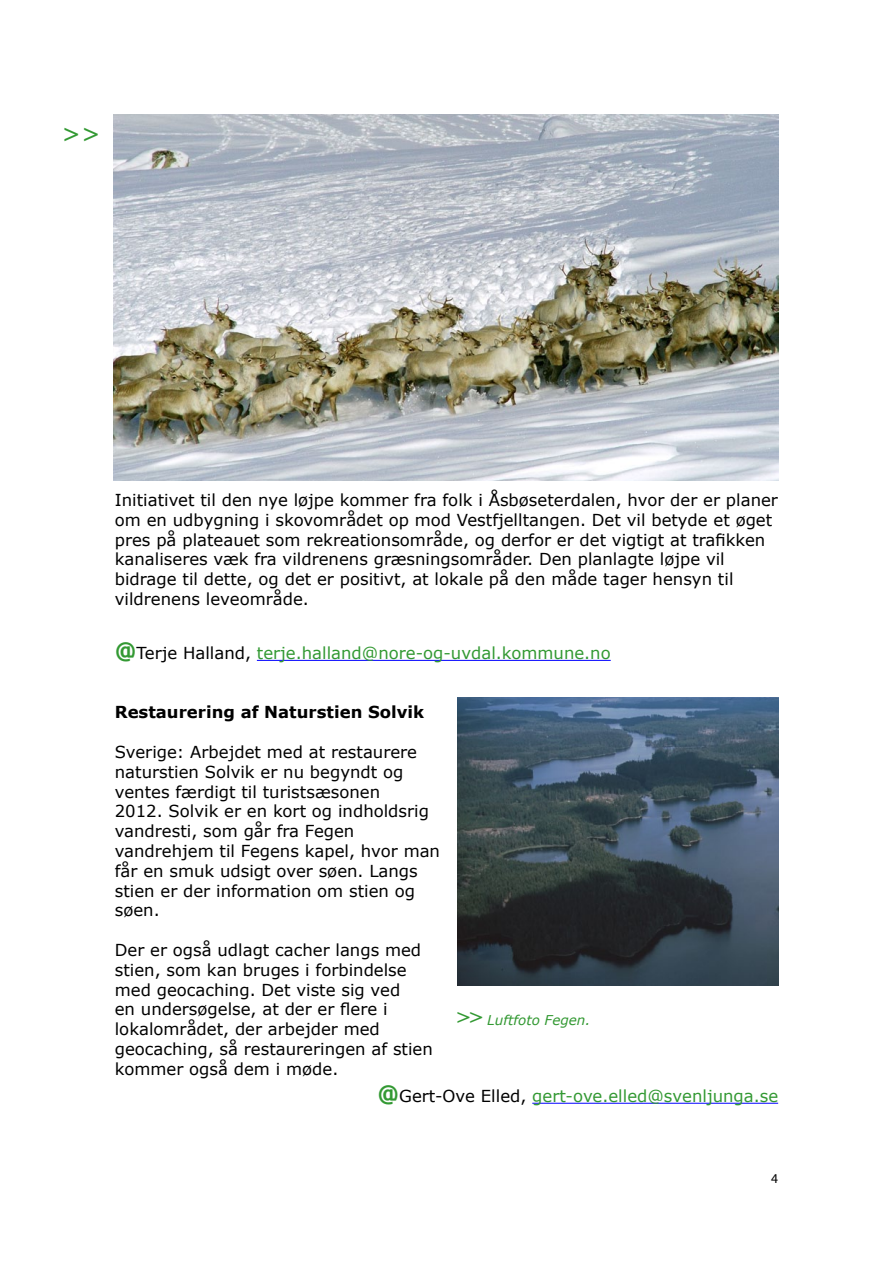
<style>
.page{position:relative;width:893px;height:1263px;background:#fff}
.page>*{position:absolute;margin:0;border:0;box-sizing:border-box;transform-origin:0 0}
.t1{font:24px "Verdana";color:#393}
.t2{font:16.5px/19.8px "Verdana";color:#000}
.t3{font:16.5px "Verdana";color:#393}
.t4{font:700 16.5px "Verdana";color:#000}
.t5{font:italic 13.5px "Verdana";color:#393}
.t6{font:13.5px "Myriad Pro";color:#000}
.s1{font-weight:700;font-size:22.5px}
.s2{color:#000}
.s3{font-family:"Times New Roman";font-weight:700;font-style:normal;font-size:22.5px}
</style>
<div class="page">
<hr style="left:257px;top:660px;width:354px;height:1px;background:#00f">
<hr style="left:532px;top:1103px;width:246px;height:1px;background:#00f">
<img style="left:113px;top:115px;width:665px;height:366px">
<img style="left:457px;top:697px;width:321px;height:288px">
<h1 class="t1" style="left:62px;top:118px;width:41px">&gt;&gt;</h1>
<p class="t2" style="left:115px;top:489px;width:665px">Initiativet til den nye løjpe kommer fra folk i Åsbøseterdalen, hvor der er planer om en udbygning i skovområdet op mod Vestfjelltangen. Det vil betyde et øget pres på plateauet som rekreationsområde, og derfor er det vigtigt at trafikken kanaliseres væk fra vildrenens græsningsområder. Den planlagte løjpe vil bidrage til dette, og det er positivt, at lokale på den måde tager hensyn til vildrenens leveområde.</p>
<p class="t3" style="left:115px;top:642px;width:497px"><span class="s1">@</span><span class="s2">Terje Halland,</span> terje.halland@nore-og-uvdal.kommune.no</p>
<p class="t4" style="left:115px;top:702px;width:311px">Restaurering af Naturstien Solvik</p>
<p class="t2" style="left:115px;top:741px;width:327px">Sverige: Arbejdet med at restaurere naturstien Solvik er nu begyndt og ventes færdigt til turistsæsonen<br>2012. Solvik er en kort og indholdsrig vandresti, som går fra Fegen vandrehjem til Fegens kapel, hvor man får en smuk udsigt over søen. Langs stien er der information om stien og søen.</p>
<p class="t2" style="left:115px;top:939px;width:320px">Der er også udlagt cacher langs med stien, som kan bruges i forbindelse med geocaching. Det viste sig ved<br>en undersøgelse, at der er flere i lokalområdet, der arbejder med geocaching, så restaureringen af stien kommer også dem i møde.</p>
<p class="t3" style="left:378px;top:1085px;width:402px"><span class="s1">@</span><span class="s2">Gert-Ove Elled,</span> gert-ove.elled@svenljunga.se</p>
<p class="t5" style="left:457px;top:1012px;width:135px"><span class="s3">&gt;&gt;</span> Luftfoto Fegen.</p>
<p class="t6" style="left:771px;top:1170px;width:8px">4</p>
</div>
